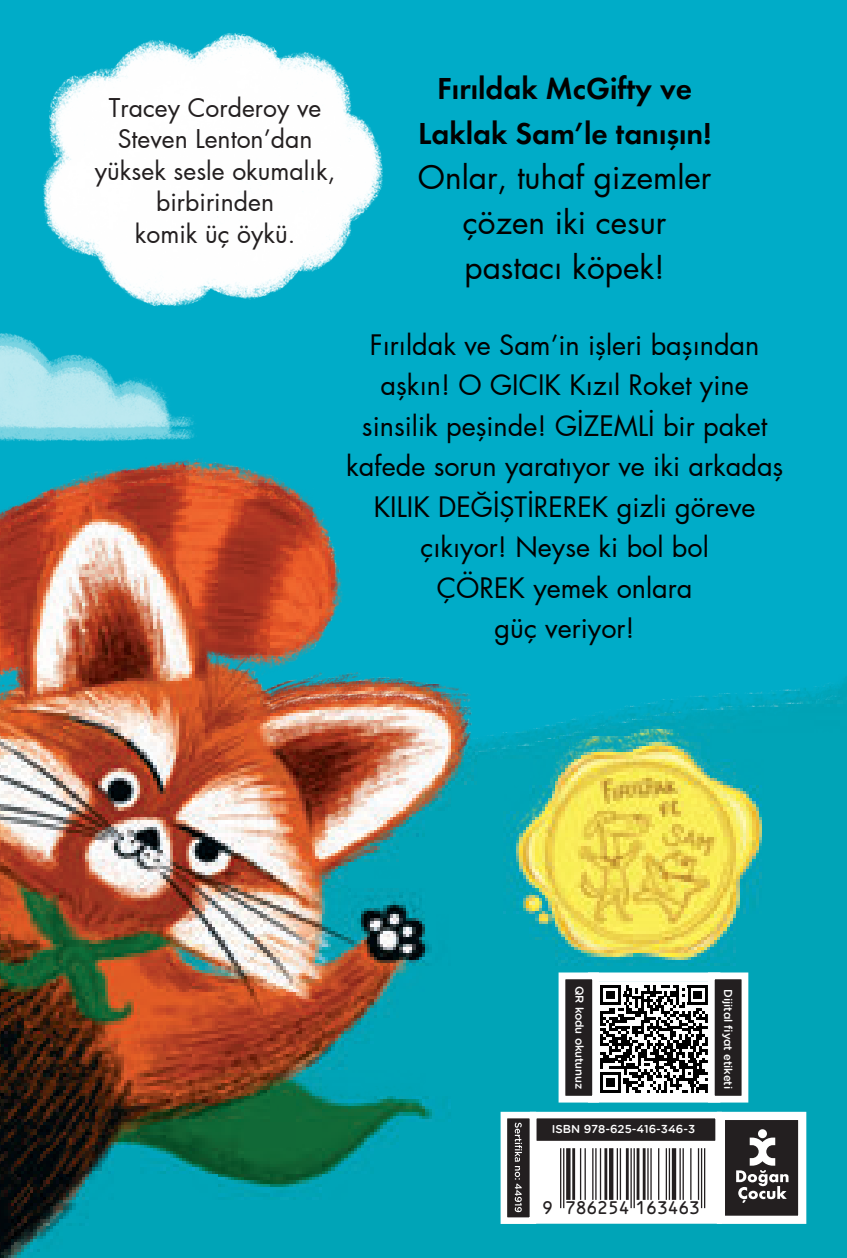
<style>
.page{position:relative;width:847px;height:1258px;background:#fff}
.page>*{position:absolute;margin:0;border:0;box-sizing:border-box;transform-origin:0 0}
.t1{font:31.5px/45px "Futura";color:#010101;text-align:center}
.t2{font:31.5px/45px "Futura Demi";color:#010101;text-align:center}
.t3{font:27px/40.5px "Futura";color:#010101;text-align:center}
.t4{font:24.75px/31.5px "Futura";color:#231f20;text-align:center}
.t5{font:16.88px "OCRB";letter-spacing:-.085em;color:#231f20}
.t6{font:500 11.47px "Gotham Rounded";letter-spacing:-.01em;color:#fff}
</style>
<div class="page">
<img style="left:0;top:0;width:846px;height:1258px">
<svg style="left:536px;top:1147px;width:180px;height:76px"></svg>
<div style="left:533px;top:1115px;width:185px;height:29px;background:#231f20"></div>
<div style="left:529px;top:1111px;width:192px;height:36px;border:7px solid #fff"></div>
<div style="left:503px;top:1115px;width:29px;height:105px;background:#231f20"></div>
<div style="left:500px;top:1111px;width:36px;height:113px;border:7px solid #fff"></div>
<div style="left:720px;top:1116px;width:81px;height:103px;background:#231f20"></div>
<div style="left:716px;top:1111px;width:90px;height:113px;border:8px solid #fff"></div>
<hr style="left:703px;top:1148px;width:2px;height:60px;background:#231f20">
<hr style="left:700px;top:1148px;width:2px;height:60px;background:#231f20">
<hr style="left:697px;top:1148px;width:2px;height:51px;background:#231f20">
<hr style="left:690px;top:1148px;width:1px;height:51px;background:#231f20">
<hr style="left:682px;top:1148px;width:1px;height:51px;background:#231f20">
<hr style="left:679px;top:1148px;width:1px;height:51px;background:#231f20">
<div style="left:671px;top:1148px;width:5px;height:51px;background:#231f20"></div>
<hr style="left:668px;top:1148px;width:1px;height:51px;background:#231f20">
<hr style="left:665px;top:1148px;width:1px;height:51px;background:#231f20">
<hr style="left:657px;top:1148px;width:2px;height:51px;background:#231f20">
<hr style="left:650px;top:1148px;width:1px;height:51px;background:#231f20">
<hr style="left:647px;top:1148px;width:1px;height:51px;background:#231f20">
<hr style="left:642px;top:1148px;width:3px;height:51px;background:#231f20">
<hr style="left:636px;top:1148px;width:3px;height:51px;background:#231f20">
<hr style="left:633px;top:1148px;width:1px;height:60px;background:#231f20">
<hr style="left:630px;top:1148px;width:1px;height:60px;background:#231f20">
<hr style="left:625px;top:1148px;width:3px;height:51px;background:#231f20">
<hr style="left:619px;top:1148px;width:1px;height:51px;background:#231f20">
<hr style="left:616px;top:1148px;width:1px;height:51px;background:#231f20">
<div style="left:608px;top:1148px;width:5px;height:51px;background:#231f20"></div>
<hr style="left:604px;top:1148px;width:3px;height:51px;background:#231f20">
<hr style="left:599px;top:1148px;width:2px;height:51px;background:#231f20">
<hr style="left:595px;top:1148px;width:1px;height:51px;background:#231f20">
<hr style="left:592px;top:1148px;width:1px;height:51px;background:#231f20">
<hr style="left:584px;top:1148px;width:1px;height:51px;background:#231f20">
<hr style="left:579px;top:1148px;width:2px;height:51px;background:#231f20">
<hr style="left:572px;top:1148px;width:3px;height:51px;background:#231f20">
<svg style="left:566px;top:1148px;width:4px;height:51px"></svg>
<hr style="left:563px;top:1148px;width:1px;height:60px;background:#231f20">
<hr style="left:560px;top:1148px;width:1px;height:60px;background:#231f20">
<svg style="left:706px;top:1201px;width:1px;height:14px"></svg>
<svg style="left:514px;top:1122px;width:7px;height:90px"></svg>
<svg style="left:736px;top:1129px;width:52px;height:74px"></svg>
<svg style="left:583px;top:967px;width:141px;height:140px"></svg>
<div style="left:561px;top:976px;width:34px;height:123px;background:#231f20"></div>
<div style="left:558px;top:972px;width:40px;height:130px;border:7px solid #fff"></div>
<div style="left:711px;top:976px;width:33px;height:123px;background:#231f20"></div>
<div style="left:707px;top:972px;width:41px;height:130px;border:7px solid #fff"></div>
<p class="t4" style="left:95px;top:91px;width:242px">Tracey Corderoy ve<br>Steven Lenton’dan yüksek sesle okumalık, birbirinden<br>komik üç öykü.</p>
<p class="t2" style="left:418px;top:65px;width:294px">Fırıldak McGifty ve<br>Laklak Sam’le tanışın!</p>
<p class="t1" style="left:417px;top:154px;width:295px">Onlar, tuhaf gizemler çözen iki cesur pastacı köpek!</p>
<p class="t3" style="left:346px;top:324px;width:438px">Fırıldak ve Sam’in işleri başından aşkın! O GICIK Kızıl Roket yine sinsilik peşinde! GİZEMLİ bir paket kafede sorun yaratıyor ve iki arkadaş<br>KILIK DEĞİŞTİREREK gizli göreve çıkıyor! Neyse ki bol bol<br>ÇÖREK yemek onlara<br>güç veriyor!</p>
<p class="t6" style="left:587px;top:986px;width:105px;rotate:90deg">QR kodu okutunuz</p>
<p class="t6" style="left:736px;top:989px;width:101px;rotate:90deg">Dijital fiyat etiketi</p>
<p class="t6" style="left:551px;top:1121px;width:145px">ISBN 978-625-416-346-3</p>
<p class="t5" style="left:541px;top:1198px;width:160px">9 786254 163463</p>
</div>
